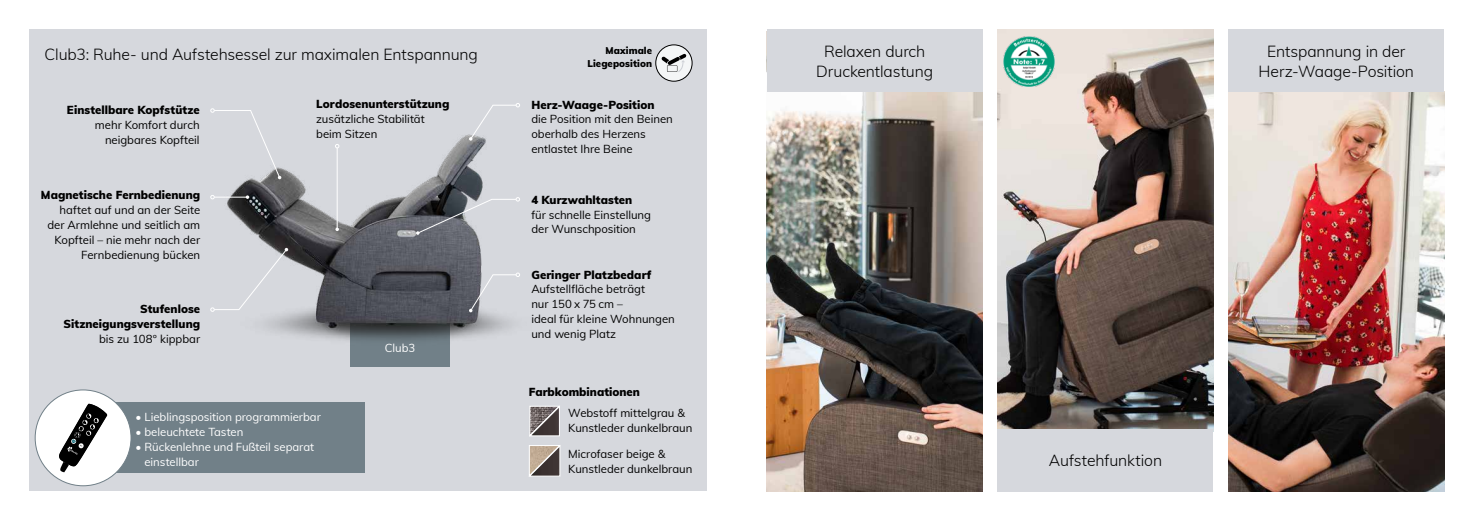
<style>
.page{position:relative;width:1474px;height:521px;background:#fff}
.page>*{position:absolute;margin:0;border:0;box-sizing:border-box;transform-origin:0 0}
.t1{font:300 15.75px/19.2px "Muli";letter-spacing:-.01em;color:#000;text-align:center}
.t2{font:11.38px/14.9px "Muli";letter-spacing:-.005em;color:#000}
.t3{font:900 11.38px/14.9px "Muli";letter-spacing:.005em;color:#000;text-align:right}
.t4{font:11.38px/14.9px "Muli";letter-spacing:-.005em;color:#fff}
.t5{font:900 9.62px/12.2px "Muli";letter-spacing:.005em;color:#000;text-align:right}
</style>
<div class="page">
<div style="left:30px;top:30px;width:677px;height:461px;background:#d6d8dd"></div>
<div style="left:93px;top:402px;width:271px;height:71px;background:#718088"></div>
<div style="left:35px;top:390px;width:96px;height:96px;background:#fff;border-radius:50%"></div>
<svg style="left:59px;top:403px;width:49px;height:70px"></svg>
<img style="left:1228px;top:92px;width:216px;height:399px">
<div style="left:1228px;top:30px;width:216px;height:62px;background:#d6d8dd"></div>
<div style="left:350px;top:311px;width:99px;height:56px;background:#718088"></div>
<img style="left:212px;top:134px;width:307px;height:217px">
<img style="left:766px;top:92px;width:216px;height:399px">
<img style="left:997px;top:30px;width:216px;height:399px">
<div style="left:766px;top:30px;width:216px;height:62px;background:#d6d8dd"></div>
<img style="left:1003px;top:36px;width:51px;height:51px">
<div style="left:997px;top:429px;width:216px;height:62px;background:#d6d8dd"></div>
<svg style="left:469px;top:103px;width:51px;height:38px"></svg>
<svg style="left:210px;top:248px;width:78px;height:64px"></svg>
<svg style="left:416px;top:197px;width:104px;height:38px"></svg>
<div style="left:655px;top:45px;width:37px;height:36px;background:#f4f6f7;border-radius:50%"></div>
<div style="left:655px;top:45px;width:37px;height:36px;border:1px solid #000;border-radius:50%"></div>
<svg style="left:661px;top:54px;width:25px;height:18px"></svg>
<hr style="left:337px;top:148px;width:1px;height:81px;background:#fff">
<svg style="left:335px;top:144px;width:4px;height:4px"></svg>
<hr style="left:214px;top:197px;width:33px;height:1px;background:#fff">
<svg style="left:210px;top:195px;width:5px;height:4px"></svg>
<svg style="left:529px;top:445px;width:31px;height:32px"></svg>
<svg style="left:529px;top:405px;width:31px;height:32px"></svg>
<svg style="left:210px;top:108px;width:71px;height:71px"></svg>
<svg style="left:469px;top:273px;width:51px;height:39px"></svg>
<h1 class="t1" style="left:45px;top:44px;width:435px">Club3: Ruhe- und Aufstehsessel zur maximalen Entspannung</h1>
<h1 class="t1" style="left:1258px;top:41px;width:157px">Entspannung in der<br>Herz-Waage-Position</h1>
<h1 class="t1" style="left:816px;top:41px;width:118px">Relaxen durch<br>Druckentlastung</h1>
<p class="t5" style="left:587px;top:44px;width:66px">Maximale<br>Liegeposition</p>
<p class="t3" style="left:67px;top:102px;width:134px">Einstellbare Kopfstütze</p>
<p class="t2" style="left:95px;top:117px;width:106px;text-align:right">mehr Komfort durch neigbares Kopfteil</p>
<p class="t3" style="left:41px;top:187px;width:161px">Magnetische Fernbedienung</p>
<p class="t2" style="left:47px;top:202px;width:154px;text-align:right">haftet auf und an der Seite der Armlehne und seitlich am<br>Kopfteil – nie mehr nach der<br>Fernbedienung bücken</p>
<p class="t3" style="left:63px;top:301px;width:138px">Stufenlose<br>Sitzneigungsverstellung</p>
<p class="t2" style="left:99px;top:330px;width:102px">bis zu 108° kippbar</p>
<p class="t3" style="left:316px;top:96px;width:135px">Lordosenunterstützung</p>
<p class="t2" style="left:316px;top:111px;width:110px">zusätzliche Stabilität beim Sitzen</p>
<p class="t4" style="left:385px;top:340px;width:32px">Club3</p>
<p class="t4" style="left:135px;top:409px;width:187px">• Lieblingsposition programmierbar</p>
<p class="t4" style="left:135px;top:424px;width:109px">• beleuchtete Tasten</p>
<p class="t4" style="left:144px;top:439px;width:171px;text-indent:-9px">• Rückenlehne und Fußteil separat einstellbar</p>
<p class="t3" style="left:531px;top:96px;width:125px">Herz-Waage-Position</p>
<p class="t2" style="left:531px;top:111px;width:143px">die Position mit den Beinen oberhalb des Herzens entlastet Ihre Beine</p>
<p class="t3" style="left:531px;top:192px;width:102px">4 Kurzwahltasten</p>
<p class="t2" style="left:531px;top:206px;width:121px">für schnelle Einstellung der Wunschposition</p>
<p class="t3" style="left:531px;top:266px;width:122px">Geringer Platzbedarf</p>
<p class="t2" style="left:531px;top:281px;width:145px">Aufstellfläche beträgt<br>nur 150 x 75 cm –<br>ideal für kleine Wohnungen und wenig Platz</p>
<p class="t3" style="left:529px;top:384px;width:112px">Farbkombinationen</p>
<p class="t2" style="left:568px;top:405px;width:126px">Webstoff mittelgrau &amp;<br>Kunstleder dunkelbraun</p>
<p class="t2" style="left:568px;top:446px;width:126px">Microfaser beige &amp;<br>Kunstleder dunkelbraun</p>
<h1 class="t1" style="left:1048px;top:450px;width:115px">Aufstehfunktion</h1>
</div>
